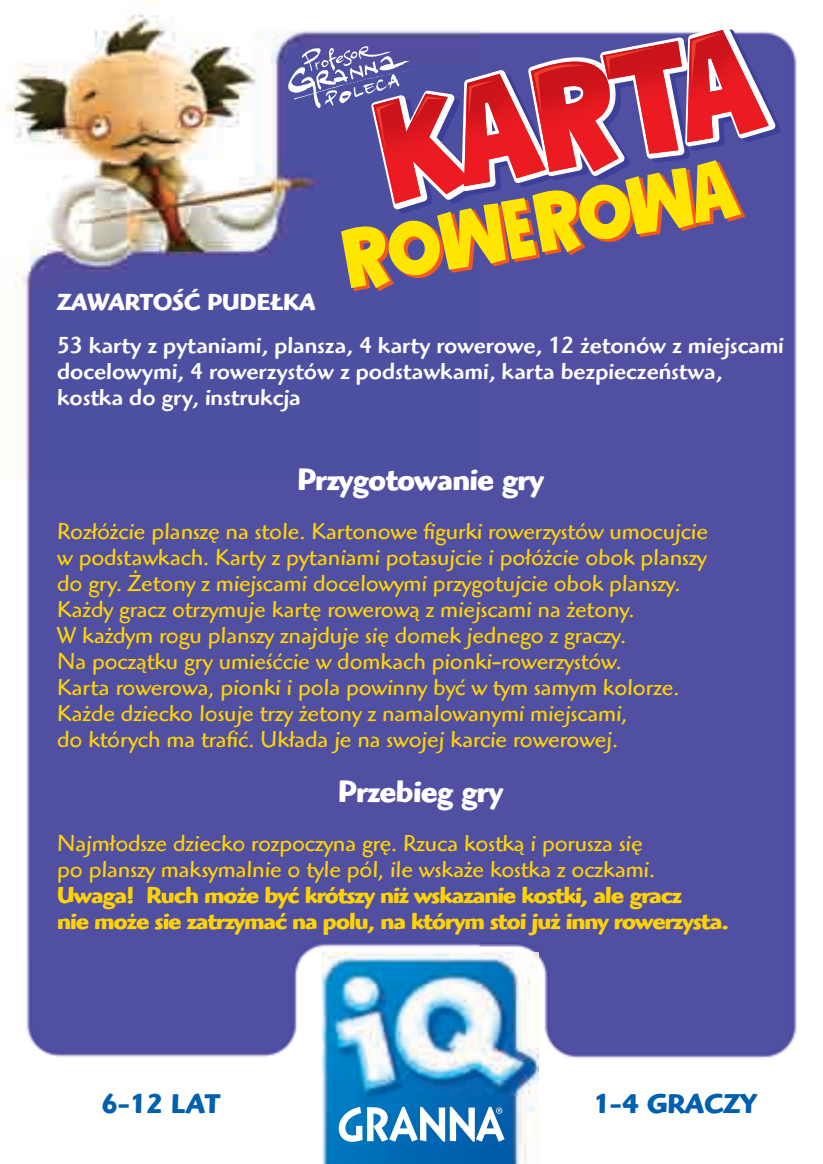
<style>
.page{position:relative;width:823px;height:1164px;background:#fff}
.page>*{position:absolute;margin:0;border:0;box-sizing:border-box;transform-origin:0 0}
.t1{font:32px "ITC Highlander Std Bold PL";letter-spacing:-.02em;color:#fff;scale:.95 1}
.t2{font:28px "ITC Highlander Std Bold PL";color:#0160ae}
.t3{font:24px/26px "ITC Highlander Std Book PL";color:#fed304}
.t4{font:24px/26px "ITC Highlander Std Medium PL";color:#fff}
.t5{font:24px/26px "ITC Highlander Std Bold PL";letter-spacing:-.04em;color:#fed304}
.t6{font:24px "ITC Highlander Std Bold PL";color:#fff}
</style>
<div class="page">
<img style="left:4px;top:1px;width:476px;height:956px">
<div style="left:480px;top:36px;width:317px;height:1022px;background:#504fa1"></div>
<img style="left:26px;top:957px;width:277px;height:100px">
<svg style="left:341px;top:160px;width:404px;height:131px;background:#917e65"></svg>
<svg style="left:376px;top:33px;width:405px;height:180px;background:#8c7a6b"></svg>
<svg style="left:371px;top:25px;width:404px;height:184px"></svg>
<svg style="left:373px;top:30px;width:396px;height:174px;background:#827986"></svg>
<img style="left:687px;top:30px;width:82px;height:112px">
<img style="left:603px;top:41px;width:79px;height:113px">
<img style="left:531px;top:62px;width:88px;height:110px">
<img style="left:445px;top:74px;width:89px;height:60px">
<img style="left:380px;top:134px;width:166px;height:70px">
<svg style="left:288px;top:46px;width:157px;height:106px;background:#7d5d97"></svg>
<svg style="left:469px;top:80px;width:26px;height:37px"></svg>
<svg style="left:534px;top:60px;width:51px;height:56px;background:#d33a43"></svg>
<svg style="left:606px;top:47px;width:51px;height:29px"></svg>
<svg style="left:691px;top:33px;width:31px;height:53px;background:#d8393f"></svg>
<img style="left:322px;top:952px;width:217px;height:212px">
<svg style="left:339px;top:1106px;width:166px;height:35px"></svg>
<p class="t6" style="left:57px;top:293px;width:260px">ZAWARTOŚĆ PUDEŁKA</p>
<p class="t4" style="left:57px;top:334px;width:728px">53 karty z pytaniami, plansza, 4 karty rowerowe, 12 żetonów z miejscami docelowymi, 4 rowerzystów z podstawkami, karta bezpieczeństwa, kostka do gry, instrukcja</p>
<h1 class="t1" style="left:297px;top:468px;width:261px">Przygotowanie gry</h1>
<p class="t3" style="left:57px;top:521px;width:652px">Rozłóżcie planszę na stole. Kartonowe figurki rowerzystów umocujcie w podstawkach. Karty z pytaniami potasujcie i połóżcie obok planszy do gry. Żetony z miejscami docelowymi przygotujcie obok planszy.<br>Każdy gracz otrzymuje kartę rowerową z miejscami na żetony.<br>W każdym rogu planszy znajduje się domek jednego z graczy.<br>Na początku gry umieśćcie w domkach pionki-rowerzystów.<br>Karta rowerowa, pionki i pola powinny być w tym samym kolorze.<br>Każde dziecko losuje trzy żetony z namalowanymi miejscami,<br>do których ma trafić. Układa je na swojej karcie rowerowej.</p>
<h1 class="t1" style="left:338px;top:779px;width:175px">Przebieg gry</h1>
<p class="t3" style="left:57px;top:832px;width:599px">Najmłodsze dziecko rozpoczyna grę. Rzuca kostką i porusza się po planszy maksymalnie o tyle pól, ile wskaże kostka z oczkami.</p>
<p class="t5" style="left:57px;top:884px;width:673px">Uwaga! Ruch może być krótszy niż wskazanie kostki, ale gracz<br>nie może sie zatrzymać na polu, na którym stoi już inny rowerzysta.</p>
<p class="t2" style="left:101px;top:1093px;width:121px">6-12 LAT</p>
<p class="t2" style="left:593px;top:1093px;width:165px">1-4 GRACZY</p>
</div>
